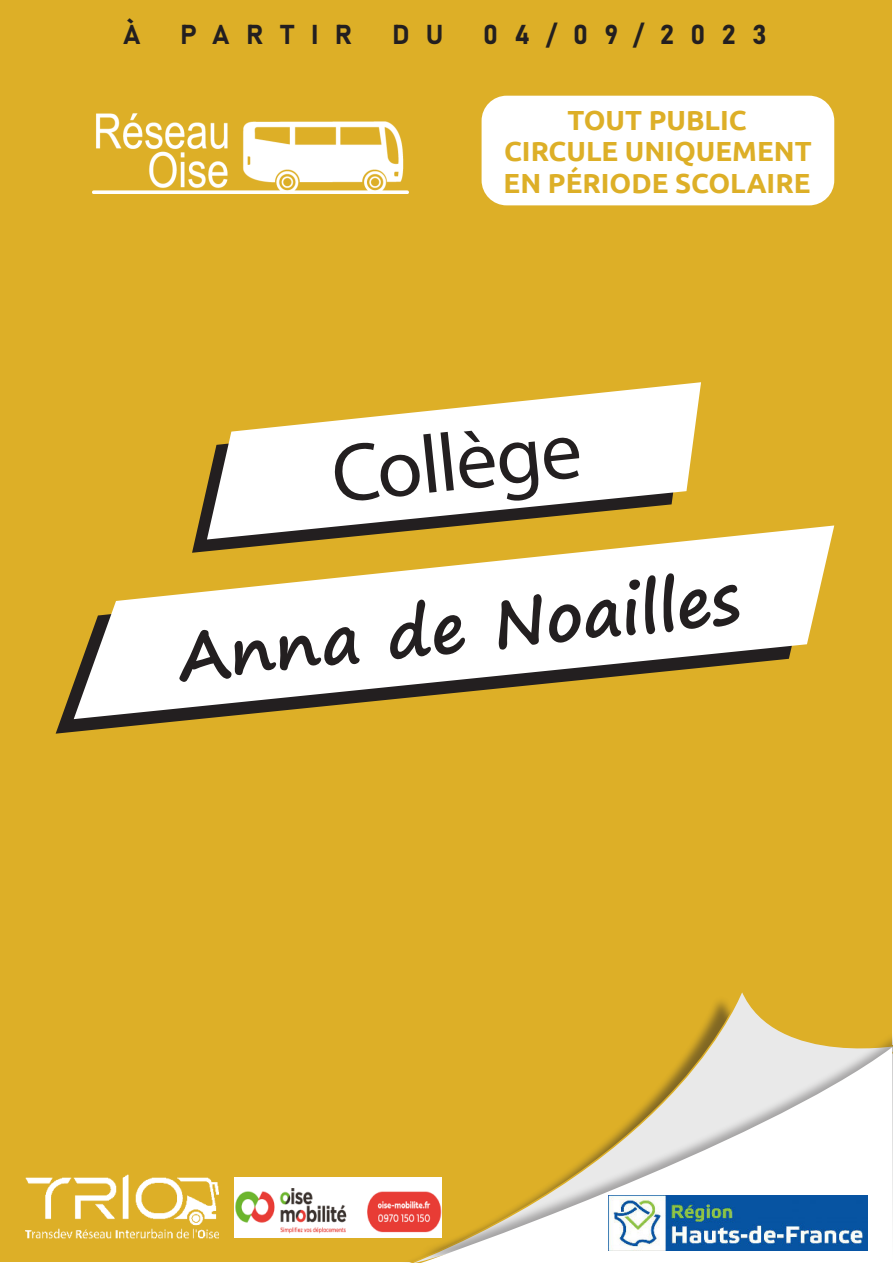
<style>
.page{position:relative;width:893px;height:1263px;background:#fff}
.page>*{position:absolute;margin:0;border:0;box-sizing:border-box;transform-origin:0 0}
.t1{font:82.5px "Myriad Pro";color:#231f20}
.t2{font:700 67.5px "Segoe Print";color:#231f20}
.t3{font:700 27.6px/31.7px "Ubuntu";color:#ddaf27;text-align:center}
.t4{font:27px "Bahnschrift";letter-spacing:.605em;color:#231f20}
</style>
<div class="page">
<div style="left:1px;top:1px;width:891px;height:1261px;background:#ddaf27"></div>
<img style="left:26px;top:1174px;width:193px;height:65px">
<div style="left:371px;top:995px;width:522px;height:268px;background:#ddaf27"></div>
<svg style="left:398px;top:992px;width:495px;height:271px"></svg>
<div style="left:419px;top:1031px;width:474px;height:231px;background:#231f20;opacity:.35"></div>
<svg style="left:421px;top:1046px;width:472px;height:217px"></svg>
<img style="left:235px;top:1178px;width:206px;height:59px">
<svg style="left:56px;top:682px;width:143px;height:52px"></svg>
<svg style="left:74px;top:525px;width:760px;height:194px;fill:#fff"></svg>
<svg style="left:192px;top:487px;width:494px;height:66px"></svg>
<svg style="left:207px;top:382px;width:494px;height:157px;fill:#fff"></svg>
<img style="left:92px;top:113px;width:316px;height:81px">
<div style="left:482px;top:96px;width:352px;height:109px;background:#fff;border-radius:25px"></div>
<img style="left:608px;top:1195px;width:259px;height:55px">
<p class="t4" style="left:123px;top:18px;width:19px">À</p>
<p class="t4" style="left:180px;top:18px;width:174px">PARTIR</p>
<p class="t4" style="left:392px;top:18px;width:53px">D U</p>
<p class="t4" style="left:483px;top:18px;width:285px">04/09/2023</p>
<p class="t3" style="left:504px;top:105px;width:309px">TOUT PUBLIC<br>CIRCULE UNIQUEMENT<br>EN PÉRIODE SCOLAIRE</p>
<h1 class="t1" style="left:329px;top:444px;width:252px;rotate:-6deg">Collège</h1>
<h2 class="t2" style="left:174px;top:624px;width:566px;rotate:-6deg">Anna de Noailles</h2>
</div>
